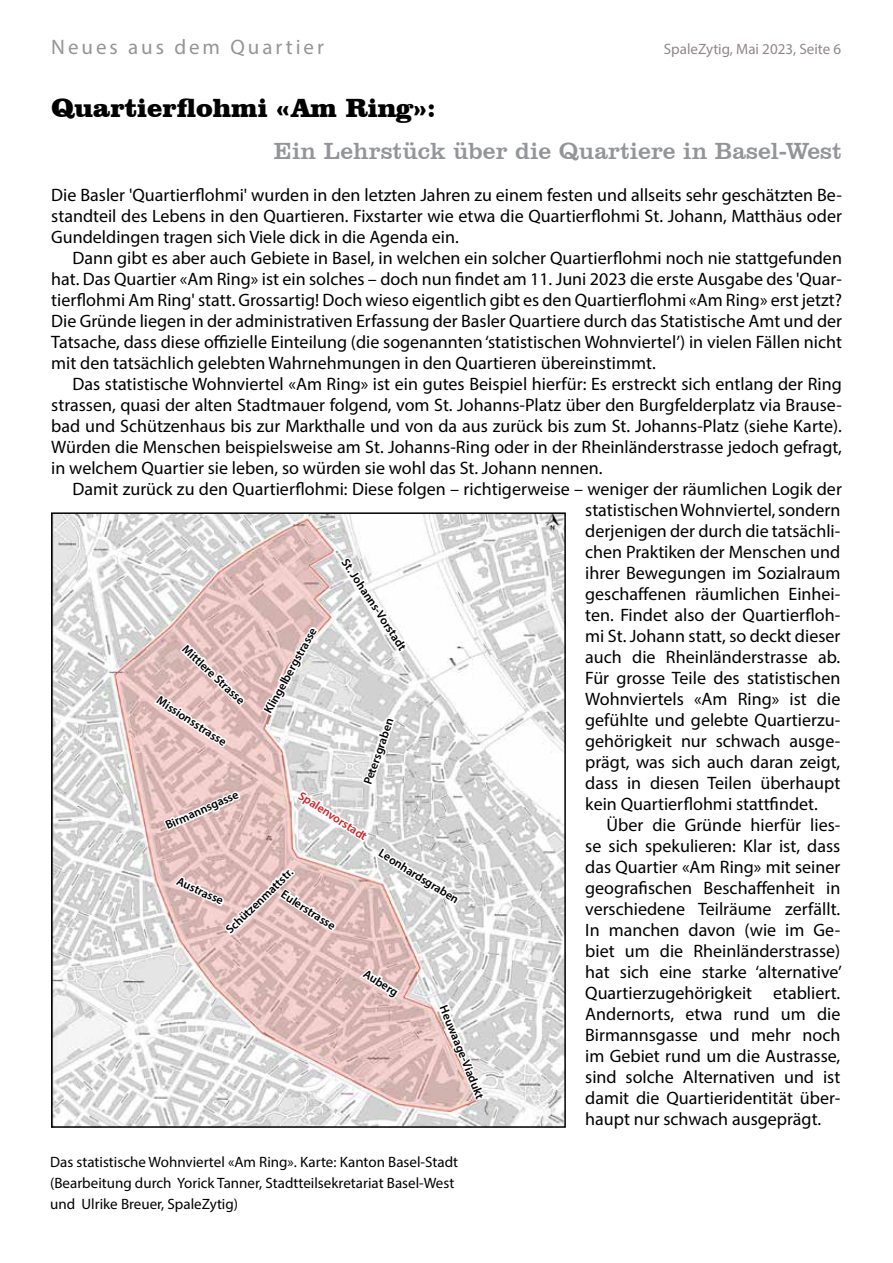
<style>
.page{position:relative;width:893px;height:1263px;background:#fff}
.page>*{position:absolute;margin:0;border:0;box-sizing:border-box;transform-origin:0 0}
.t1{font:900 27px "Clarendon BT";color:#000200}
.t2{font:24px "Clarendon BT";color:#939598}
.t3{font:21px "Myriad Pro";letter-spacing:.14em;color:#939598}
.t4{font:18px/21px "Myriad Pro";color:#000;text-align:justify}
.t5{font:15px/21px "Myriad Pro";color:#000}
.t6{font:15px "Myriad Pro";color:#918688}
.t7{font:600 12px "Myriad Pro";color:#000}
.t8{font:600 12px "Myriad Pro";color:#d2232a}
</style>
<div class="page">
<img style="left:54px;top:515px;width:509px;height:610px">
<div style="left:51px;top:512px;width:515px;height:616px;border:2px solid #000"></div>
<svg style="left:357px;top:963px;width:45px;height:38px"></svg>
<svg style="left:152px;top:555px;width:310px;height:382px"></svg>
<svg style="left:436px;top:1001px;width:52px;height:102px"></svg>
<p class="t3" style="left:51px;top:34px;width:274px">Neues aus dem Quartier</p>
<p class="t6" style="left:664px;top:40px;width:179px">SpaleZytig, Mai 2023, Seite 6</p>
<h1 class="t1" style="left:51px;top:91px;width:386px">Quartierflohmi «Am Ring»:</h1>
<h2 class="t2" style="left:274px;top:136px;width:569px">Ein Lehrstück über die Quartiere in Basel-West</h2>
<p class="t4" style="left:51px;top:184px;width:792px">Die Basler 'Quartierflohmi' wurden in den letzten Jahren zu einem festen und allseits sehr geschätzten Be&shy;standteil des Lebens in den Quartieren. Fixstarter wie etwa die Quartierflohmi St. Johann, Matthäus oder Gundeldingen tragen sich Viele dick in die Agenda ein.</p>
<p class="t4" style="left:51px;top:247px;width:792px;text-indent:21px">Dann gibt es aber auch Gebiete in Basel, in welchen ein solcher Quartierflohmi noch nie stattgefunden hat. Das Quartier «Am Ring» ist ein solches – doch nun findet am 11. Juni 2023 die erste Ausgabe des 'Quar&shy;tierflohmi Am Ring' statt. Grossartig! Doch wieso eigentlich gibt es den Quartierflohmi «Am Ring» erst jetzt?<br>Die Gründe liegen in der administrativen Erfassung der Basler Quartiere durch das Statistische Amt und der Tatsache, dass diese offizielle Einteilung (die sogenannten ‘statistischen Wohnviertel’) in vielen Fällen nicht mit den tatsächlich gelebten Wahrnehmungen in den Quartieren übereinstimmt.</p>
<p class="t4" style="left:51px;top:373px;width:792px;text-indent:21px">Das statistische Wohnviertel «Am Ring» ist ein gutes Beispiel hierfür: Es erstreckt sich entlang der Ring strassen, quasi der alten Stadtmauer folgend, vom St. Johanns-Platz über den Burgfelderplatz via Brause&shy;bad und Schützenhaus bis zur Markthalle und von da aus zurück bis zum St. Johanns-Platz (siehe Karte).<br>Würden die Menschen beispielsweise am St. Johanns-Ring oder in der Rheinländerstrasse jedoch gefragt, in welchem Quartier sie leben, so würden sie wohl das St. Johann nennen.</p>
<p class="t4" style="left:585px;top:478px;width:258px;text-indent:-513px">Damit zurück zu den Quartierflohmi: Diese folgen – richtigerweise – weniger der räumlichen Logik der statistischen Wohnviertel, sondern derjenigen der durch die tatsächli&shy;chen Praktiken der Menschen und ihrer Bewegungen im Sozialraum geschaffenen räumlichen Einhei&shy;ten. Findet also der Quartierfloh&shy;mi St. Johann statt, so deckt dieser auch die Rheinländerstrasse ab.<br>Für grosse Teile des statistischen Wohnviertels «Am Ring» ist die gefühlte und gelebte Quartierzu&shy;gehörigkeit nur schwach ausge&shy;prägt, was sich auch daran zeigt, dass in diesen Teilen überhaupt kein Quartierflohmi stattfindet.</p>
<p class="t4" style="left:585px;top:814px;width:258px;text-indent:21px">Über die Gründe hierfür lies&shy;se sich spekulieren: Klar ist, dass das Quartier «Am Ring» mit seiner geografischen Beschaffenheit in verschiedene Teilräume zerfällt.<br>In manchen davon (wie im Ge&shy;biet um die Rheinländerstrasse) hat sich eine starke ‘alternative’ Quartierzugehörigkeit etabliert.<br>Andernorts, etwa rund um die Birmannsgasse und mehr noch im Gebiet rund um die Austrasse, sind solche Alternativen und ist damit die Quartieridentität über&shy;haupt nur schwach ausgeprägt.</p>
<p class="t5" style="left:50px;top:1151px;width:410px">Das statistische Wohnviertel «Am Ring». Karte: Kanton Basel-Stadt (Bearbeitung durch Yorick Tanner, Stadtteilsekretariat Basel-West und Ulrike Breuer, SpaleZytig)</p>
<p class="t7" style="left:351px;top:556px;width:108px;rotate:57deg">St. Johanns-Vorstadt</p>
<p class="t7" style="left:260px;top:709px;width:98px;rotate:-61deg">Klingelbergstrasse</p>
<p class="t7" style="left:189px;top:641px;width:82px;rotate:43deg">Mittlere Strasse</p>
<p class="t7" style="left:162px;top:693px;width:82px;rotate:33deg">Missionsstrasse</p>
<p class="t7" style="left:360px;top:782px;width:71px;rotate:-71deg">Petersgraben</p>
<p class="t8" style="left:304px;top:788px;width:80px;rotate:33deg">Spalenvorstadt</p>
<p class="t7" style="left:163px;top:819px;width:80px;rotate:-24deg">Birmannsgasse</p>
<p class="t7" style="left:384px;top:845px;width:93px;rotate:32deg">Leonhardsgraben</p>
<p class="t7" style="left:222px;top:926px;width:90px;rotate:-44deg">Schützenmattstr.</p>
<p class="t7" style="left:181px;top:873px;width:51px;rotate:25deg">Austrasse</p>
<p class="t7" style="left:287px;top:887px;width:64px;rotate:33deg">Eulerstrasse</p>
<p class="t7" style="left:369px;top:966px;width:40px;rotate:32deg">Auberg</p>
<p class="t7" style="left:450px;top:1003px;width:101px;rotate:68deg">Heuwaage-Viadukt</p>
</div>
